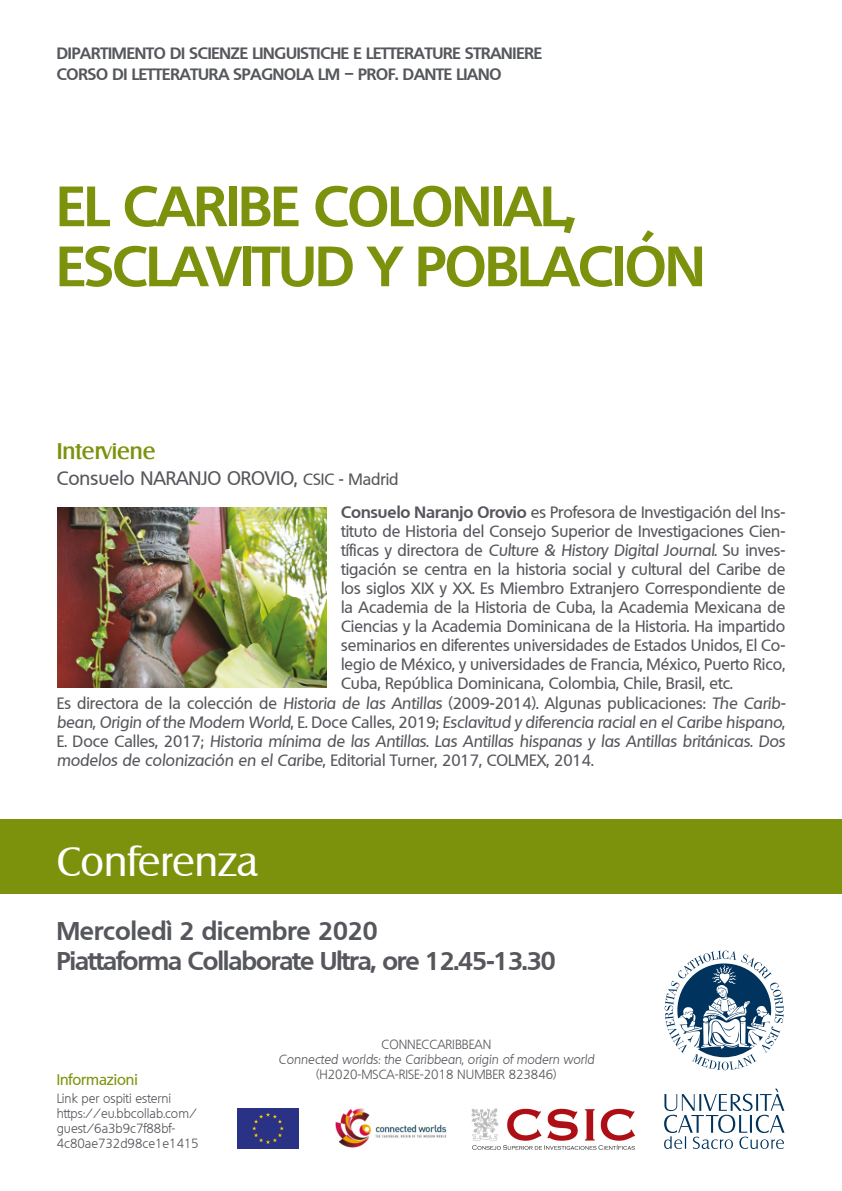
<style>
.page{position:relative;width:842px;height:1191px;background:#fff}
.page>*{position:absolute;margin:0;border:0;box-sizing:border-box;transform-origin:0 0}
.t1{font:700 55px/60px "Quebec";letter-spacing:-.015em;color:#7d920c}
.t2{font:40px "Salzburg";color:#fff}
.t3{font:700 25px/30px "Quebec";letter-spacing:-.03em;color:#55575c}
.t4{font:500 22px "Salzburg";color:#7d920c}
.t5{font:500 19px "Quebec";color:#55575c}
.t6{font:500 16px/19px "Quebec";color:#55575c;text-align:justify}
.t7{font:italic 500 16px/19px "Quebec";color:#55575c;text-align:justify}
.t8{font:700 16px/20.8px "Quebec";letter-spacing:-.01em;color:#55575c}
.t9{font:500 15px "Quebec";color:#7d920c}
.t10{font:300 13px/15px "Quebec";color:#55575c}
.t11{font:italic 300 13px "Quebec";color:#55575c}
.s1{font-size:16px}
.s2{font-weight:700}
.s3{font-style:italic}
.s4{font-style:normal}
</style>
<div class="page">
<div style="left:0;top:819px;width:842px;height:75px;background:#7d920c"></div>
<svg style="left:664px;top:950px;width:120px;height:120px"></svg>
<svg style="left:664px;top:1088px;width:120px;height:61px"></svg>
<img style="left:58px;top:508px;width:269px;height:179px">
<img style="left:238px;top:1108px;width:60px;height:40px">
<img style="left:471px;top:1108px;width:164px;height:41px">
<img style="left:335px;top:1108px;width:112px;height:40px">
<p class="t8" style="left:57px;top:42px;width:487px">DIPARTIMENTO DI SCIENZE LINGUISTICHE E LETTERATURE STRANIERE<br>CORSO DI LETTERATURA SPAGNOLA LM – PROF. DANTE LIANO</p>
<h1 class="t1" style="left:57px;top:175px;width:650px">EL CARIBE COLONIAL,<br>ESCLAVITUD Y POBLACIÓN</h1>
<h3 class="t4" style="left:57px;top:437px;width:100px">Interviene</h3>
<p class="t5" style="left:57px;top:465px;width:343px">Consuelo NARANJO OROVIO, <span class="s1">CSIC - Madrid</span></p>
<p class="t6" style="left:341px;top:502px;width:446px"><span class="s2">Consuelo Naranjo Orovio</span> es Profesora de Investigación del Ins&shy;tituto de Historia del Consejo Superior de Investigaciones Cien&shy;tíficas y directora de <span class="s3">Culture &amp; History Digital Journal</span>. Su inves&shy;tigación se centra en la historia social y cultural del Caribe de los siglos XIX y XX. Es Miembro Extranjero Correspondiente de la Academia de la Historia de Cuba, la Academia Mexicana de Ciencias y la Academia Dominicana de la Historia. Ha impartido seminarios en diferentes universidades de Estados Unidos, El Co&shy;legio de México, y universidades de Francia, México, Puerto Rico, Cuba, República Dominicana, Colombia, Chile, Brasil, etc.</p>
<p class="t7" style="left:57px;top:694px;width:730px"><span class="s4">Es directora de la colección de</span> Historia de las Antillas <span class="s4">(2009-2014). Algunas publicaciones:</span> The Carib&shy;bean, Origin of the Modern World<span class="s4">, E. Doce Calles, 2019;</span> Esclavitud y diferencia racial en el Caribe hispano<span class="s4">, E. Doce Calles, 2017;</span> Historia mínima de las Antillas. Las Antillas hispanas y las Antillas británicas. Dos modelos de colonización en el Caribe<span class="s4">, Editorial Turner, 2017, COLMEX, 2014.</span></p>
<h2 class="t2" style="left:57px;top:837px;width:203px">Conferenza</h2>
<h3 class="t3" style="left:57px;top:915px;width:500px">Mercoledì 2 dicembre 2020<br>Piattaforma Collaborate Ultra, ore 12.45-13.30</h3>
<p class="t9" style="left:57px;top:1070px;width:83px">Informazioni</p>
<p class="t10" style="left:57px;top:1091px;width:144px">Link per ospiti esterni https://eu.bbcollab.com/ guest/6a3b9c7f88bf-<br>4c80ae732d98ce1e1415</p>
<p class="t10" style="left:381px;top:1037px;width:111px">CONNECCARIBBEAN</p>
<p class="t11" style="left:278px;top:1051px;width:317px">Connected worlds: the Caribbean, origin of modern world</p>
<p class="t10" style="left:316px;top:1067px;width:242px">(H2020-MSCA-RISE-2018 NUMBER 823846)</p>
</div>
